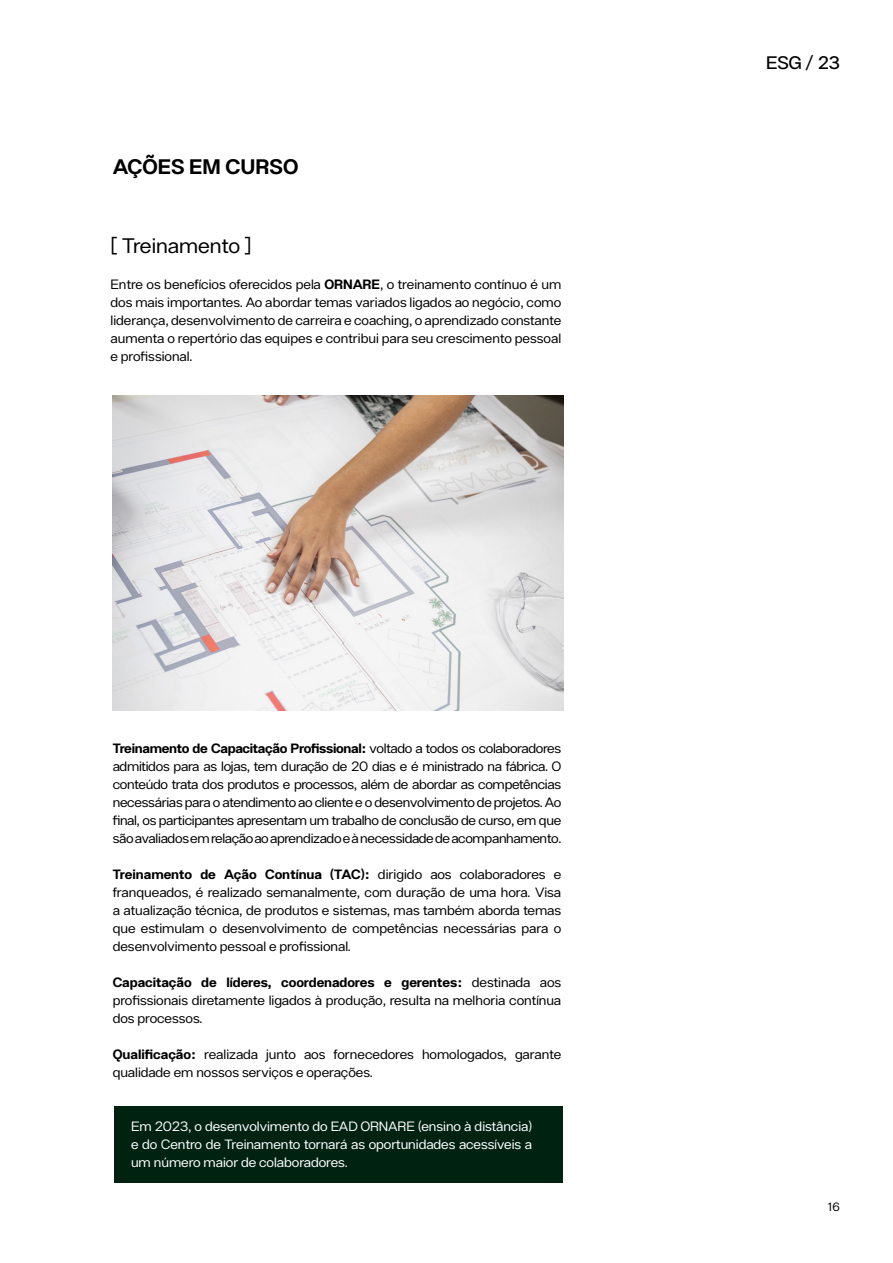
<style>
.page{position:relative;width:893px;height:1263px;background:#fff}
.page>*{position:absolute;margin:0;border:0;box-sizing:border-box;transform-origin:0 0}
.t1{font:21px "Helonik";letter-spacing:-.005em;color:#000}
.t2{font:700 21px "Helonik";color:#000}
.t3{font:500 18.15px "Helonik";color:#000}
.t4{font:13.5px/18px "Helonik";color:#000;text-align:justify}
.t5{font:13.5px/18px "Helonik";color:#fff;text-align:justify}
.t6{font:12px "Helonik";color:#000}
.s1{font-weight:700}
</style>
<div class="page">
<img style="left:113px;top:395px;width:450px;height:316px">
<div style="left:114px;top:1106px;width:449px;height:77px;background:#021"></div>
<h1 class="t2" style="left:113px;top:154px;width:187px">AÇÕES EM CURSO</h1>
<h1 class="t1" style="left:111px;top:233px;width:143px">[ Treinamento ]</h1>
<p class="t4" style="left:111px;top:275px;width:452px">Entre os benefícios oferecidos pela <span class="s1">ORNARE</span>, o treinamento contínuo é um dos mais importantes. Ao abordar temas variados ligados ao negócio, como liderança, desenvolvimento de carreira e coaching, o aprendizado constante aumenta o repertório das equipes e contribui para seu crescimento pessoal e profissional.</p>
<p class="t4" style="left:113px;top:739px;width:450px"><span class="s1">Treinamento de Capacitação Profissional:</span> voltado a todos os colaboradores admitidos para as lojas, tem duração de 20 dias e é ministrado na fábrica. O conteúdo trata dos produtos e processos, além de abordar as competências necessárias para o atendimento ao cliente e o desenvolvimento de projetos. Ao final, os participantes apresentam um trabalho de conclusão de curso, em que são avaliados em relação ao aprendizado e à necessidade de acompanhamento.</p>
<p class="t4" style="left:113px;top:865px;width:450px"><span class="s1">Treinamento de Ação Contínua (TAC):</span> dirigido aos colaboradores e franqueados, é realizado semanalmente, com duração de uma hora. Visa a atualização técnica, de produtos e sistemas, mas também aborda temas que estimulam o desenvolvimento de competências necessárias para o desenvolvimento pessoal e profissional.</p>
<p class="t4" style="left:113px;top:973px;width:450px"><span class="s1">Capacitação de líderes, coordenadores e gerentes:</span> destinada aos profissionais diretamente ligados à produção, resulta na melhoria contínua dos processos.</p>
<p class="t4" style="left:113px;top:1045px;width:450px"><span class="s1">Qualificação:</span> realizada junto aos fornecedores homologados, garante qualidade em nossos serviços e operações.</p>
<p class="t5" style="left:131px;top:1117px;width:403px">Em 2023, o desenvolvimento do EAD ORNARE (ensino à distância) e do Centro de Treinamento tornará as oportunidades acessíveis a um número maior de colaboradores.</p>
<h2 class="t3" style="left:766px;top:52px;width:75px">ESG / 23</h2>
<p class="t6" style="left:828px;top:1200px;width:13px">16</p>
</div>
